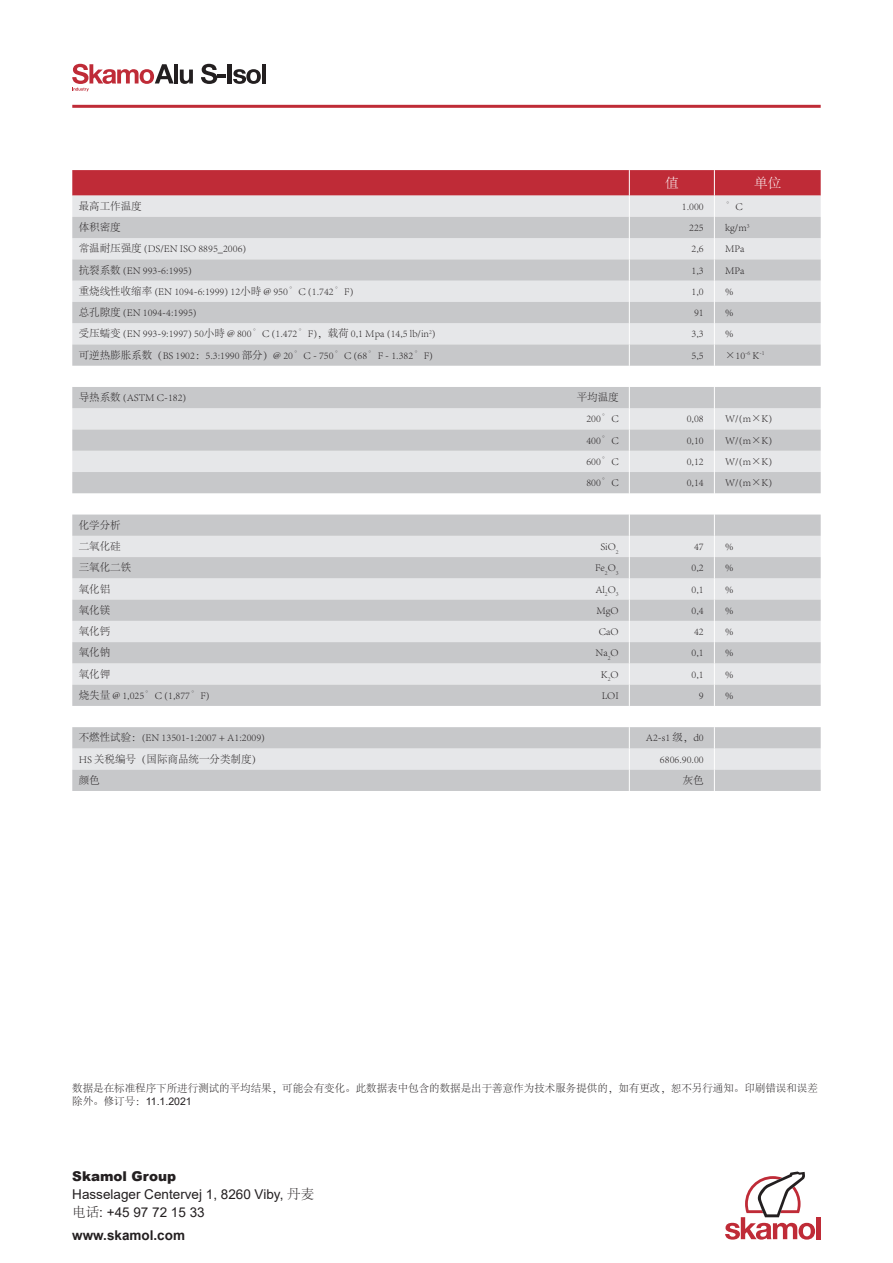
<style>
.page{position:relative;width:893px;height:1263px;background:#fff}
.page>*{position:absolute;margin:0;border:0;box-sizing:border-box;transform-origin:0 0}
.t1{font:13.5px/18px "Arial";color:#231f20}
.t2{font:700 13.5px "Arial";color:#231f20}
.t3{font:300 13.5px "Adobe Song Std";color:#fff}
.t4{font:300 10.5px/21.3px "Adobe Song Std";color:#231f20;text-align:right}
.t5{font:10.5px "Arial";color:#231f20}
.s1{font-family:"Adobe Song Std";font-weight:300}
.s2{font-weight:900}
</style>
<div class="page">
<hr style="left:174px;top:64px;width:4px;height:19px;background:#231f20">
<svg style="left:180px;top:70px;width:13px;height:14px"></svg>
<svg style="left:201px;top:64px;width:25px;height:20px"></svg>
<hr style="left:228px;top:64px;width:4px;height:19px;background:#231f20">
<svg style="left:233px;top:69px;width:28px;height:15px"></svg>
<hr style="left:262px;top:64px;width:4px;height:19px;background:#231f20">
<svg style="left:72px;top:64px;width:102px;height:27px"></svg>
<hr style="left:72px;top:105px;width:749px;height:3px;background:#bf2b37">
<div style="left:816px;top:1217px;width:5px;height:22px;background:#bf2b37"></div>
<svg style="left:725px;top:1171px;width:90px;height:68px"></svg>
<svg style="left:72px;top:170px;width:749px;height:621px"></svg>
<p class="t3" style="left:665px;top:175px;width:15px">值</p>
<p class="t3" style="left:754px;top:175px;width:28px">单位</p>
<p class="t4" style="left:79px;top:196px;width:65px">最高工作温度</p>
<p class="t4" style="left:682px;top:196px;width:23px">1.000</p>
<p class="t4" style="left:725px;top:196px;width:19px">°C</p>
<p class="t4" style="left:79px;top:217px;width:43px">体积密度</p>
<p class="t4" style="left:689px;top:217px;width:16px">225</p>
<p class="t4" style="left:725px;top:217px;width:26px">kg/m<sup>3</sup></p>
<p class="t4" style="left:79px;top:238px;width:169px">常温耐压强度 (DS/EN ISO 8895_2006)</p>
<p class="t4" style="left:692px;top:238px;width:14px">2,6</p>
<p class="t4" style="left:725px;top:238px;width:21px">MPa</p>
<p class="t4" style="left:79px;top:260px;width:115px">抗裂系数 (EN 993-6:1995)</p>
<p class="t4" style="left:692px;top:260px;width:14px">1,3</p>
<p class="t4" style="left:725px;top:260px;width:21px">MPa</p>
<p class="t4" style="left:79px;top:281px;width:276px">重烧线性收缩率 (EN 1094-6:1999) 12小時 @ 950°C (1.742°F)</p>
<p class="t4" style="left:692px;top:281px;width:14px">1,0</p>
<p class="t4" style="left:725px;top:281px;width:10px">%</p>
<p class="t4" style="left:79px;top:302px;width:120px">总孔隙度 (EN 1094-4:1995)</p>
<p class="t4" style="left:694px;top:302px;width:11px">91</p>
<p class="t4" style="left:725px;top:302px;width:10px">%</p>
<p class="t4" style="left:79px;top:323px;width:359px">受压蠕变 (EN 993-9:1997) 50小時 @ 800°C (1.472°F)，载荷 0,1 Mpa (14,5 lb/in<sup>2</sup>)</p>
<p class="t4" style="left:692px;top:323px;width:14px">3,3</p>
<p class="t4" style="left:725px;top:323px;width:10px">%</p>
<p class="t4" style="left:79px;top:345px;width:356px">可逆热膨胀系数（BS 1902：5.3:1990 部分）@ 20°C - 750°C (68°F - 1.382°F)</p>
<p class="t4" style="left:692px;top:345px;width:14px">5,5</p>
<p class="t4" style="left:725px;top:345px;width:41px">×10<sup>-6</sup> K<sup>-1</sup></p>
<p class="t4" style="left:79px;top:387px;width:109px">导热系数 (ASTM C-182)</p>
<p class="t4" style="left:577px;top:387px;width:44px">平均温度<br>200°C</p>
<p class="t4" style="left:687px;top:408px;width:19px">0,08</p>
<p class="t4" style="left:725px;top:408px;width:49px">W/(m×K)</p>
<p class="t4" style="left:79px;top:515px;width:43px;text-align:left">化学分析二氧化硅</p>
<p class="t4" style="left:586px;top:430px;width:34px">400°C</p>
<p class="t4" style="left:687px;top:430px;width:19px">0,10</p>
<p class="t4" style="left:725px;top:430px;width:49px">W/(m×K)</p>
<p class="t4" style="left:586px;top:451px;width:34px">600°C</p>
<p class="t4" style="left:687px;top:451px;width:19px">0,12</p>
<p class="t4" style="left:725px;top:451px;width:49px">W/(m×K)</p>
<p class="t4" style="left:586px;top:472px;width:34px">800°C</p>
<p class="t4" style="left:687px;top:472px;width:19px">0,14</p>
<p class="t4" style="left:725px;top:472px;width:49px">W/(m×K)</p>
<p class="t4" style="left:600px;top:536px;width:20px">SiO<sub>2</sub></p>
<p class="t4" style="left:694px;top:536px;width:11px">47</p>
<p class="t4" style="left:725px;top:536px;width:10px">%</p>
<p class="t4" style="left:79px;top:557px;width:54px">三氧化二铁</p>
<p class="t4" style="left:595px;top:557px;width:25px">Fe<sub>2</sub>O<sub>3</sub></p>
<p class="t4" style="left:692px;top:557px;width:14px">0,2</p>
<p class="t4" style="left:725px;top:557px;width:10px">%</p>
<p class="t4" style="left:79px;top:578px;width:33px">氧化铝</p>
<p class="t4" style="left:595px;top:578px;width:25px">Al<sub>2</sub>O<sub>3</sub></p>
<p class="t4" style="left:692px;top:578px;width:14px">0,1</p>
<p class="t4" style="left:725px;top:578px;width:10px">%</p>
<p class="t4" style="left:79px;top:600px;width:33px">氧化镁</p>
<p class="t4" style="left:596px;top:600px;width:24px">MgO</p>
<p class="t4" style="left:692px;top:600px;width:14px">0,4</p>
<p class="t4" style="left:725px;top:600px;width:10px">%</p>
<p class="t4" style="left:79px;top:621px;width:33px">氧化钙</p>
<p class="t4" style="left:599px;top:621px;width:21px">CaO</p>
<p class="t4" style="left:694px;top:621px;width:11px">42</p>
<p class="t4" style="left:725px;top:621px;width:10px">%</p>
<p class="t4" style="left:79px;top:642px;width:33px">氧化钠</p>
<p class="t4" style="left:595px;top:642px;width:25px">Na<sub>2</sub>O</p>
<p class="t4" style="left:692px;top:642px;width:14px">0,1</p>
<p class="t4" style="left:725px;top:642px;width:10px">%</p>
<p class="t4" style="left:79px;top:663px;width:33px">氧化钾</p>
<p class="t4" style="left:601px;top:663px;width:19px">K<sub>2</sub>O</p>
<p class="t4" style="left:692px;top:663px;width:14px">0,1</p>
<p class="t4" style="left:725px;top:663px;width:10px">%</p>
<p class="t4" style="left:79px;top:685px;width:133px">烧失量 @ 1,025°C (1,877°F)</p>
<p class="t4" style="left:602px;top:685px;width:18px">LOI</p>
<p class="t4" style="left:699px;top:685px;width:6px">9</p>
<p class="t4" style="left:725px;top:685px;width:10px">%</p>
<p class="t4" style="left:79px;top:727px;width:188px">不燃性试验：(EN 13501-1:2007 + A1:2009)</p>
<p class="t4" style="left:646px;top:727px;width:59px">A2-s1 级，d0</p>
<p class="t4" style="left:79px;top:749px;width:185px">HS 关税编号（国际商品统一分类制度）</p>
<p class="t4" style="left:660px;top:749px;width:45px">6806.90.00</p>
<p class="t4" style="left:79px;top:770px;width:22px">颜色</p>
<p class="t4" style="left:683px;top:770px;width:22px">灰色</p>
<p class="t4" style="left:72px;top:1077px;width:747px">数据是在标准程序下所进行测试的平均结果，可能会有变化。此数据表中包含的数据是出于善意作为技术服务提供的，如有更改，恕不另行通知。印刷错误和误差</p>
<p class="t5" style="left:72px;top:1094px;width:121px"><span class="s1">除外。修订号：</span>11.1.2021</p>
<p class="t1" style="left:72px;top:1167px;width:243px"><span class="s2">Skamol Group<br></span>Hasselager Centervej 1, 8260 Viby, <span class="s1">丹麦电话</span>: +45 97 72 15 33</p>
<p class="t2" style="left:72px;top:1225px;width:114px">www.skamol.com</p>
</div>
